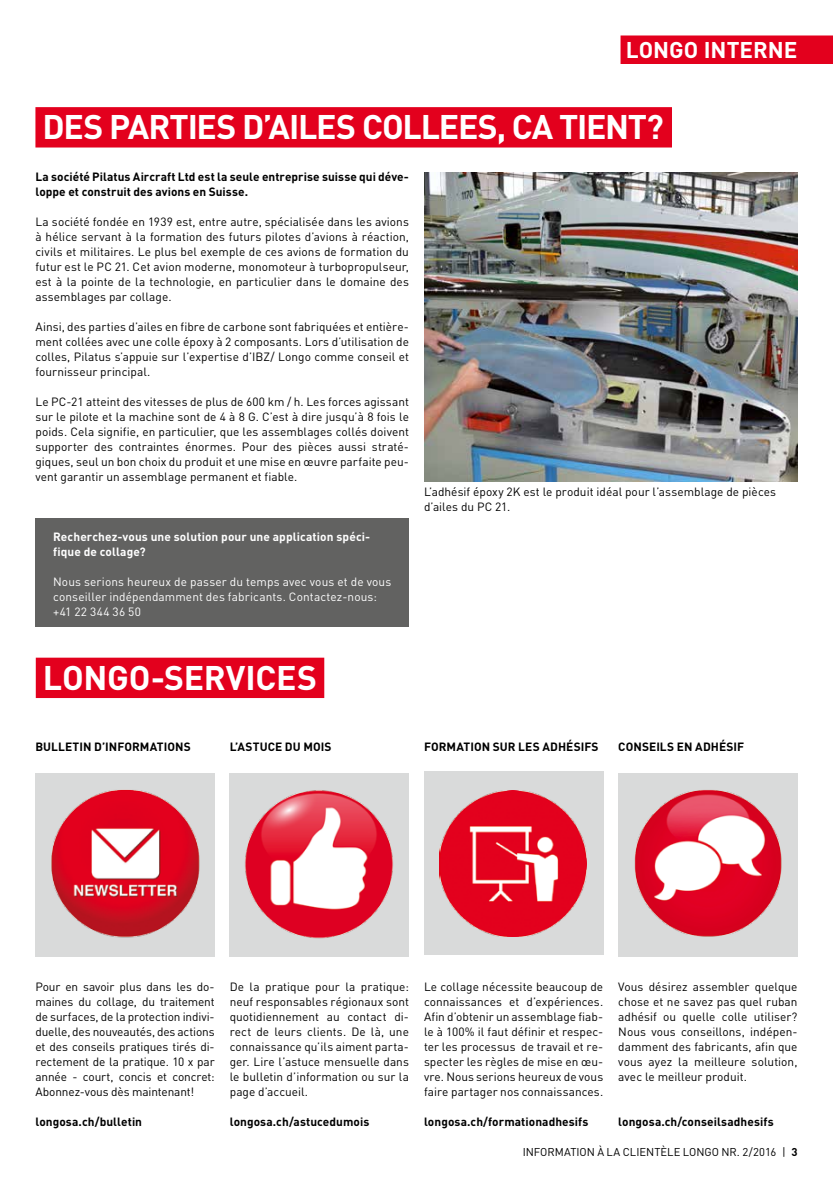
<style>
.page{position:relative;width:833px;height:1180px;background:#fff}
.page>*{position:absolute;margin:0;border:0;box-sizing:border-box;transform-origin:0 0}
.t1{font:700 33.75px "DIN";letter-spacing:-.01em;color:#fff}
.t2{font:700 22.5px "DIN";color:#fff}
.t3{font:11.88px/15px "DIN";letter-spacing:.005em;color:#000;text-align:justify}
.t4{font:700 11.88px/15px "DIN";letter-spacing:.005em;color:#000}
.t5{font:11.88px/15px "DIN";letter-spacing:.01em;color:#fff}
.t6{font:700 11.88px/15px "DIN";letter-spacing:.015em;color:#fff}
.t7{font:11.25px "DIN";letter-spacing:-.005em;color:#000}
.s1{font-weight:700}
</style>
<div class="page">
<div style="left:620px;top:35px;width:213px;height:29px;background:#e3001d"></div>
<div style="left:36px;top:658px;width:288px;height:40px;background:#e3001d"></div>
<img style="left:35px;top:773px;width:180px;height:183px">
<div style="left:35px;top:107px;width:637px;height:41px;background:#e3001d"></div>
<img style="left:424px;top:173px;width:373px;height:309px">
<div style="left:230px;top:773px;width:179px;height:183px;background:#d9dada"></div>
<img style="left:245px;top:790px;width:148px;height:149px">
<div style="left:424px;top:772px;width:179px;height:183px;background:#d9dada"></div>
<img style="left:439px;top:790px;width:147px;height:146px">
<img style="left:618px;top:773px;width:179px;height:180px">
<div style="left:35px;top:518px;width:374px;height:109px;background:#626261"></div>
<h2 class="t2" style="left:626px;top:35px;width:173px">longo iNterne</h2>
<h1 class="t1" style="left:43px;top:105px;width:20px">DES</h1>
<h1 class="t1" style="left:109px;top:105px;width:38px">PARTIES</h1>
<h1 class="t1" style="left:242px;top:105px;width:45px">D’AILES</h1>
<h1 class="t1" style="left:362px;top:105px;width:20px">COLLEES</h1>
<h1 class="t1" style="left:496px;top:105px;width:81px">, CA TIENT</h1>
<h1 class="t1" style="left:646px;top:105px;width:19px">?</h1>
<p class="t4" style="left:35px;top:169px;width:375px">La société Pilatus Aircraft Ltd est la seule entreprise suisse qui déve&shy;loppe et construit des avions en Suisse.</p>
<p class="t3" style="left:35px;top:214px;width:375px">La société fondée en 1939 est, entre autre, spécialisée dans les avions à hélice servant à la formation des futurs pilotes d’avions à réaction, civils et militaires. Le plus bel exemple de ces avions de formation du futur est le PC 21. Cet avion moderne, monomoteur à turbopropulseur, est à la pointe de la technologie, en particulier dans le domaine des assemblages par collage.</p>
<p class="t3" style="left:35px;top:319px;width:375px">Ainsi, des parties d’ailes en fibre de carbone sont fabriquées et entière&shy;ment collées avec une colle époxy à 2 composants. Lors d’utilisation de colles, Pilatus s’appuie sur l’expertise d’IBZ/ Longo comme conseil et fournisseur principal.</p>
<p class="t3" style="left:35px;top:394px;width:375px">Le PC-21 atteint des vitesses de plus de 600 km / h. Les forces agissant sur le pilote et la machine sont de 4 à 8 G. C’est à dire jusqu’à 8 fois le poids. Cela signifie, en particulier, que les assemblages collés doivent supporter des contraintes énormes. Pour des pièces aussi straté&shy;giques, seul un bon choix du produit et une mise en œuvre parfaite peu&shy;vent garantir un assemblage permanent et fiable.</p>
<p class="t6" style="left:53px;top:529px;width:319px">Recherchez-vous une solution pour une application spéci&shy;fique de collage?</p>
<p class="t5" style="left:53px;top:574px;width:340px">Nous serions heureux de passer du temps avec vous et de vous conseiller indépendamment des fabricants. Contactez-nous: +41 22 344 36 50</p>
<p class="t3" style="left:424px;top:484px;width:354px">L’adhésif époxy 2K est le produit idéal pour l’assemblage de pièces d’ailes du PC 21.</p>
<h1 class="t1" style="left:43px;top:656px;width:221px">Longo-SERVICES</h1>
<p class="t4" style="left:35px;top:739px;width:157px">Bulletin d’informations</p>
<p class="t4" style="left:230px;top:739px;width:103px">l’Astuce du mois</p>
<p class="t4" style="left:424px;top:739px;width:176px">Formation sur les adhésifs</p>
<p class="t4" style="left:618px;top:739px;width:124px">Conseils en adhésif</p>
<p class="t3" style="left:35px;top:979px;width:181px">Pour en savoir plus dans les do&shy;maines du collage, du traitement de surfaces, de la protection indivi&shy;duelle, des nouveautés, des actions et des conseils pratiques tirés di&shy;rectement de la pratique. 10 x par année - court, concis et concret:<br>Abonnez-vous dès maintenant!</p>
<p class="t4" style="left:35px;top:1114px;width:108px">longosa.ch/bulletin</p>
<p class="t3" style="left:230px;top:979px;width:181px">De la pratique pour la pratique: neuf responsables régionaux sont quotidiennement au contact di&shy;rect de leurs clients. De là, une connaissance qu’ils aiment parta&shy;ger. Lire l’astuce mensuelle dans le bulletin d’information ou sur la page d’accueil.</p>
<p class="t4" style="left:230px;top:1114px;width:141px">longosa.ch/astucedumois</p>
<p class="t3" style="left:424px;top:979px;width:181px">Le collage nécessite beaucoup de connaissances et d’expériences.<br>Afin d’obtenir un assemblage fiab&shy;le à 100% il faut définir et respec&shy;ter les processus de travail et re&shy;specter les règles de mise en œu&shy;vre. Nous serions heureux de vous faire partager nos connaissances.</p>
<p class="t4" style="left:424px;top:1114px;width:166px">longosa.ch/formationadhesifs</p>
<p class="t3" style="left:618px;top:979px;width:181px">Vous désirez assembler quelque chose et ne savez pas quel ruban adhésif ou quelle colle utiliser?<br>Nous vous conseillons, indépen&shy;damment des fabricants, afin que vous ayez la meilleure solution, avec le meilleur produit.</p>
<p class="t4" style="left:618px;top:1114px;width:157px">longosa.ch/conseilsadhesifs</p>
<p class="t7" style="left:523px;top:1145px;width:276px">INformation à La cli entèle Longo Nr. 2/2016 | <span class="s1">3</span></p>
</div>
